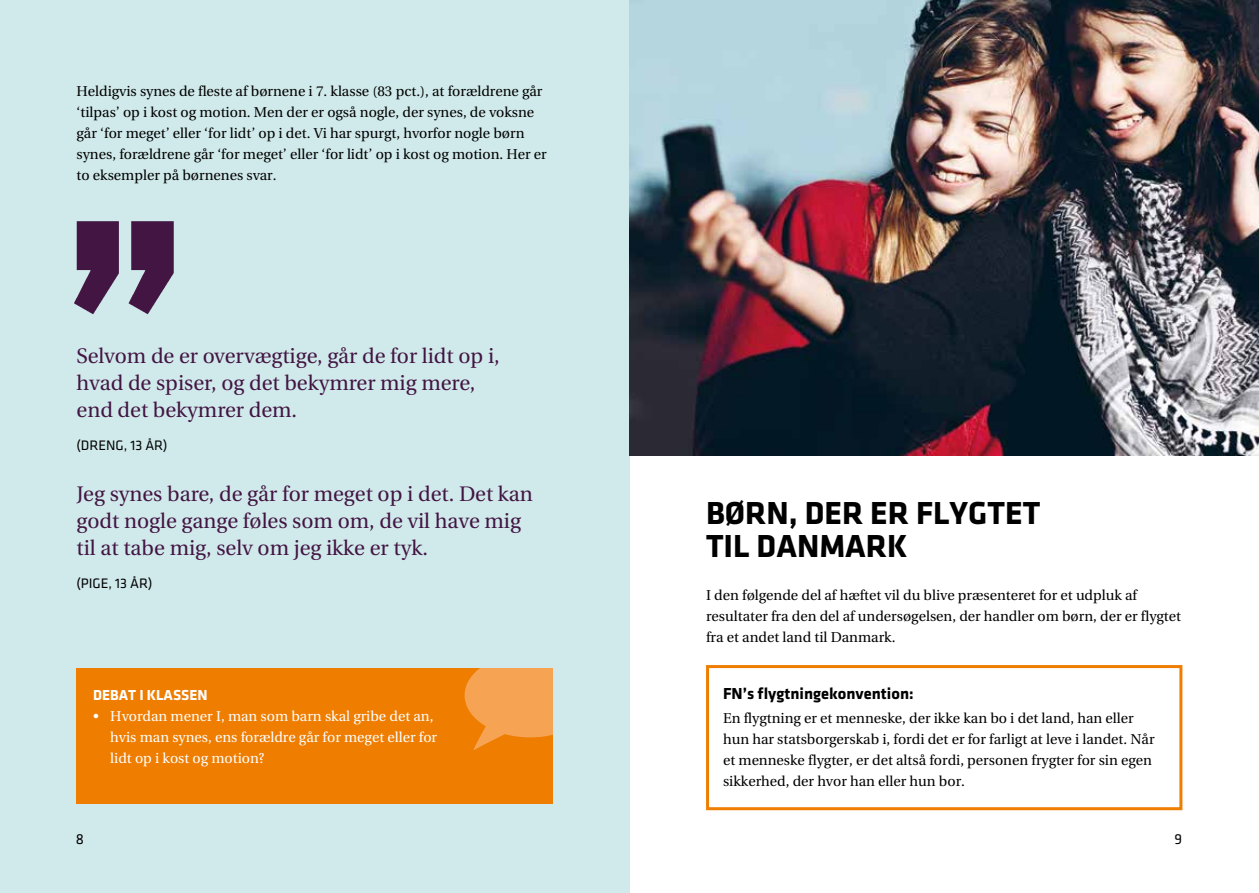
<style>
.page{position:relative;width:1259px;height:893px;background:#fff}
.page>*{position:absolute;margin:0;border:0;box-sizing:border-box;transform-origin:0 0}
.t1{font:700 33px/33px "Klavika";color:#000}
.t2{font:21px/27px "Utopia";color:#421543}
.t3{font:700 16.5px "Klavika";color:#000}
.t4{font:700 15px "Klavika";color:#fff}
.t5{font:15px "Klavika";color:#000}
.t6{font:14.25px/21px "Utopia";color:#000}
.t7{font:14.25px/21px "Utopia";color:#fff}
.t8{font:14.25px "Klavika";color:#000}
</style>
<div class="page">
<div style="left:0;top:0;width:629px;height:893px;background:#d0e9ea"></div>
<div style="left:77px;top:668px;width:476px;height:136px;background:#ef7d00"></div>
<svg style="left:464px;top:668px;width:89px;height:82px"></svg>
<img style="left:629px;top:0;width:630px;height:455px">
<img style="left:74px;top:221px;width:100px;height:94px">
<div style="left:706px;top:665px;width:476px;height:145px;border:3px solid #ef7d00"></div>
<p class="t6" style="left:77px;top:81px;width:472px">Heldigvis synes de fleste af børnene i 7. klasse (83 pct.), at forældrene går ‘tilpas’ op i kost og motion. Men der er også nogle, der synes, de voksne går ‘for meget’ eller ‘for lidt’ op i det. Vi har spurgt, hvorfor nogle børn synes, forældrene går ‘for meget’ eller ‘for lidt’ op i kost og motion. Her er to eksempler på børnenes svar.</p>
<h2 class="t2" style="left:77px;top:343px;width:425px">Selvom de er overvægtige, går de for lidt op i, hvad de spiser, og det bekymrer mig mere, end det bekymrer dem.</h2>
<p class="t8" style="left:77px;top:438px;width:93px">(DRENG, 13 ÅR)</p>
<h2 class="t2" style="left:77px;top:481px;width:458px">Jeg synes bare, de går for meget op i det. Det kan godt nogle gange føles som om, de vil have mig til at tabe mig, selv om jeg ikke er tyk.</h2>
<p class="t8" style="left:77px;top:576px;width:77px">(PIGE, 13 ÅR)</p>
<p class="t4" style="left:93px;top:686px;width:116px">DEBAT I KLASSEN</p>
<p class="t7" style="left:110px;top:705px;width:328px;text-indent:-17px">• Hvordan mener I, man som barn skal gribe det an, hvis man synes, ens forældre går for meget eller for lidt op i kost og motion?</p>
<h1 class="t1" style="left:706px;top:497px;width:336px">BØRN, DER ER FLYGTET<br>TIL DANMARK</h1>
<p class="t6" style="left:706px;top:585px;width:476px">I den følgende del af hæftet vil du blive præsenteret for et udpluk af resultater fra den del af undersøgelsen, der handler om børn, der er flygtet fra et andet land til Danmark.</p>
<p class="t3" style="left:723px;top:685px;width:192px">FN’s flygtningekonvention:</p>
<p class="t6" style="left:723px;top:708px;width:433px">En flygtning er et menneske, der ikke kan bo i det land, han eller hun har statsborgerskab i, fordi det er for farligt at leve i landet. Når et menneske flygter, er det altså fordi, personen frygter for sin egen sikkerhed, der hvor han eller hun bor.</p>
<p class="t5" style="left:76px;top:831px;width:10px">8</p>
<p class="t5" style="left:1174px;top:831px;width:9px">9</p>
</div>
